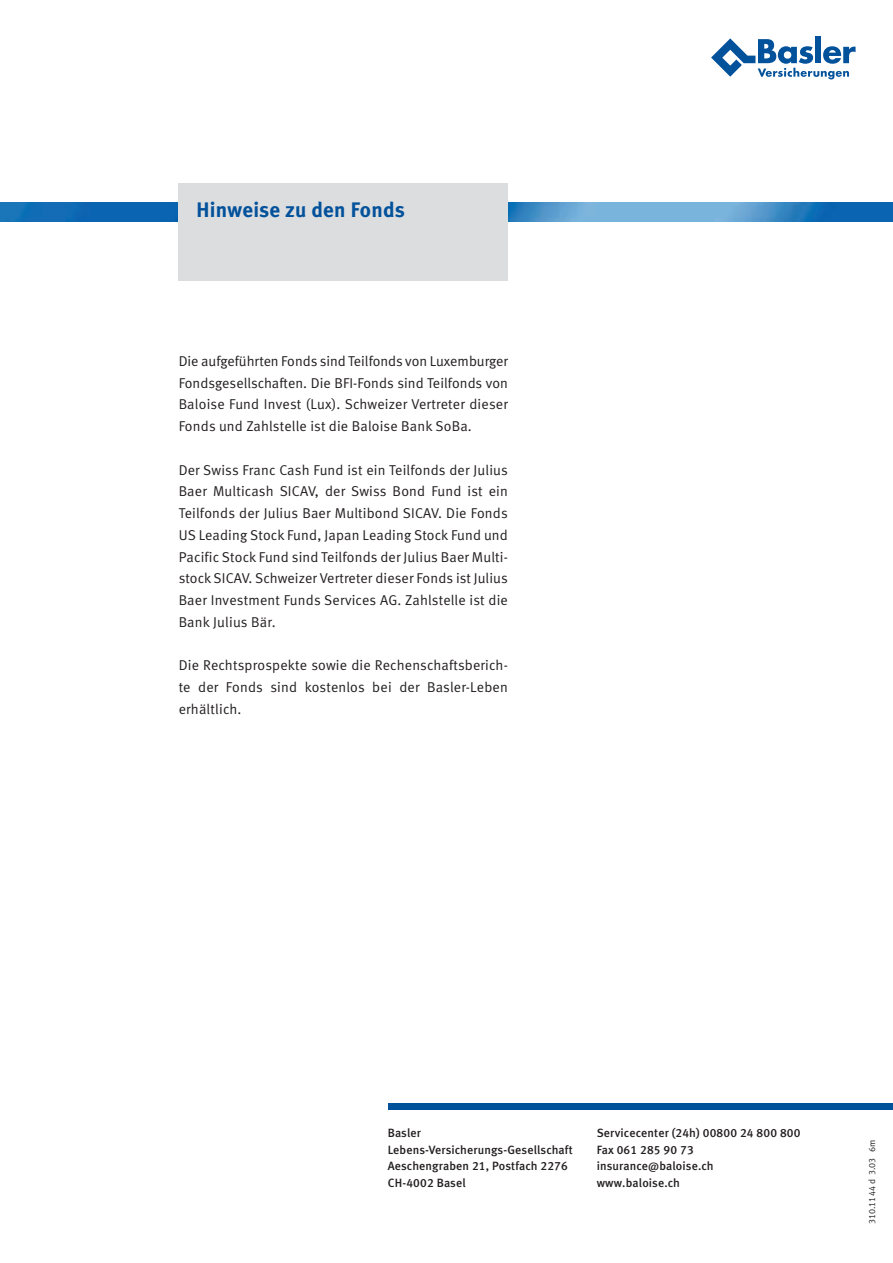
<style>
.page{position:relative;width:893px;height:1263px;background:#fff}
.page>*{position:absolute;margin:0;border:0;box-sizing:border-box;transform-origin:0 0}
.t1{font:21px "Meta Bold LF";letter-spacing:.015em;color:#01519b}
.t2{font:14.25px/21.8px "Meta Normal LF";letter-spacing:.015em;color:#231f20;text-align:justify}
.t3{font:12px/16.5px "Meta Medium LF";letter-spacing:.015em;color:#231f20}
.t4{font:9px "Meta Normal LF";color:#231f20}
</style>
<div class="page">
<div style="left:387px;top:1103px;width:505px;height:6px;background:#01519b"></div>
<div style="left:815px;top:37px;width:6px;height:26px;background:#01519b"></div>
<svg style="left:711px;top:38px;width:144px;height:41px"></svg>
<img style="left:0;top:202px;width:892px;height:19px">
<div style="left:179px;top:183px;width:329px;height:98px;background:#dcdddf"></div>
<h1 class="t1" style="left:196px;top:202px;width:210px">Hinweise zu den Fonds</h1>
<p class="t2" style="left:179px;top:352px;width:331px">Die aufgeführten Fonds sind Teilfonds von Luxemburger Fondsgesellschaften. Die BFI-Fonds sind Teilfonds von Baloise Fund Invest (Lux). Schweizer Vertreter dieser Fonds und Zahlstelle ist die Baloise Bank SoBa.</p>
<p class="t2" style="left:179px;top:460px;width:331px">Der Swiss Franc Cash Fund ist ein Teilfonds der Julius Baer Multicash SICAV, der Swiss Bond Fund ist ein Teilfonds der Julius Baer Multibond SICAV. Die Fonds US Leading Stock Fund, Japan Leading Stock Fund und Pacific Stock Fund sind Teilfonds der Julius Baer Multi&shy;stock SICAV. Schweizer Vertreter dieser Fonds ist Julius Baer Investment Funds Services AG. Zahlstelle ist die Bank Julius Bär.</p>
<p class="t2" style="left:179px;top:656px;width:331px">Die Rechtsprospekte sowie die Rechenschaftsberich&shy;te der Fonds sind kostenlos bei der Basler-Leben erhältlich.</p>
<p class="t3" style="left:387px;top:1126px;width:186px">Basler<br>Lebens-Versicherungs-Gesellschaft<br>Aeschengraben 21, Postfach 2276<br>CH-4002 Basel</p>
<p class="t3" style="left:596px;top:1126px;width:205px">Servicecenter (24h) 00800 24 800 800<br>Fax 061 285 90 73 insurance@baloise.ch<br>www.baloise.ch</p>
<p class="t4" style="left:868px;top:1224px;width:86px;rotate:-90deg">310.1144 d 3.03 6m</p>
</div>
